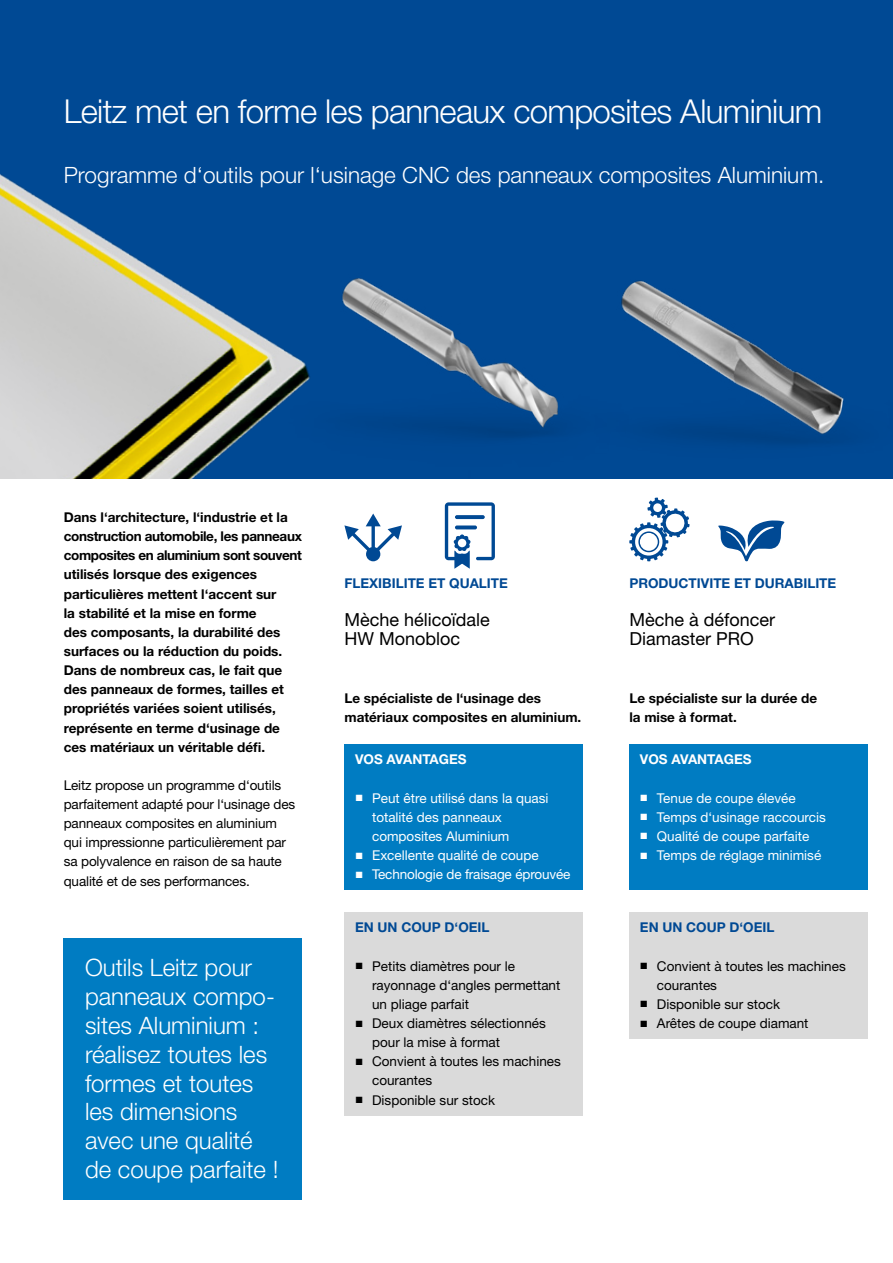
<style>
.page{position:relative;width:893px;height:1263px;background:#fff}
.page>*{position:absolute;margin:0;border:0;box-sizing:border-box;transform-origin:0 0}
.t1{font:300 33px "Helvetica Neue LT Pro";letter-spacing:-.02em;color:#fff}
.t2{font:300 24px/28.8px "Helvetica Neue LT Pro";color:#fff}
.t3{font:300 22.5px "Helvetica Neue LT Pro";color:#fff}
.t4{font:18px/19px "Helvetica Neue LT Pro";color:#000}
.t5{font:700 13.5px/19.2px "Helvetica Neue LT Pro";color:#000}
.t6{font:13.5px/19.2px "Helvetica Neue LT Pro";color:#000}
.t7{font:13.5px/19.2px "Helvetica Neue LT Pro";color:#fff}
.t8{font:700 13.5px "Helvetica Neue LT Pro";color:#004994}
.t9{font:700 13.5px "Helvetica Neue LT Pro";color:#fff}
.s1{font-family:"Arial"}
</style>
<div class="page">
<div style="left:0;top:0;width:893px;height:478px;background:#004994"></div>
<img style="left:367px;top:281px;width:101px;height:156px">
<img style="left:468px;top:280px;width:376px;height:164px">
<img style="left:0;top:174px;width:367px;height:304px">
<svg style="left:344px;top:513px;width:58px;height:48px"></svg>
<svg style="left:445px;top:502px;width:50px;height:67px"></svg>
<svg style="left:455px;top:525px;width:22px;height:4px"></svg>
<svg style="left:455px;top:515px;width:30px;height:4px"></svg>
<svg style="left:629px;top:497px;width:61px;height:64px"></svg>
<svg style="left:718px;top:520px;width:66px;height:41px"></svg>
<div style="left:64px;top:938px;width:238px;height:261px;background:#007cc2"></div>
<div style="left:344px;top:912px;width:239px;height:203px;background:#dadada"></div>
<div style="left:344px;top:744px;width:239px;height:146px;background:#007cc2"></div>
<div style="left:629px;top:912px;width:238px;height:127px;background:#dadada"></div>
<div style="left:629px;top:744px;width:238px;height:146px;background:#007cc2"></div>
<h1 class="t1" style="left:64px;top:91px;width:760px">Leitz met en forme les panneaux composites Aluminium</h1>
<h3 class="t3" style="left:64px;top:161px;width:762px">Programme d‘outils pour l‘usinage CNC des panneaux composites Aluminium.</h3>
<p class="t5" style="left:64px;top:507px;width:240px">Dans l‘architecture, l‘industrie et la construction automobile, les panneaux composites en aluminium sont souvent utilisés lorsque des exigences particulières mettent l‘accent sur<br>la stabilité et la mise en forme<br>des composants, la durabilité des surfaces ou la réduction du poids.<br>Dans de nombreux cas, le fait que des panneaux de formes, tailles et propriétés variées soient utilisés, représente en terme d‘usinage de ces matériaux un véritable défi.</p>
<p class="t6" style="left:64px;top:775px;width:233px">Leitz propose un programme d‘outils parfaitement adapté pour l‘usinage des panneaux composites en aluminium qui impressionne particulièrement par sa polyvalence en raison de sa haute qualité et de ses performances.</p>
<h2 class="t2" style="left:85px;top:953px;width:195px">Outils Leitz pour panneaux compo&shy;sites Aluminium : réalisez toutes les formes et toutes les dimensions avec une qualité de coupe parfaite !</h2>
<p class="t8" style="left:344px;top:575px;width:165px">FLEXIBILITE ET QUALITE</p>
<h3 class="t4" style="left:344px;top:610px;width:147px">Mèche hélicoïdale<br>HW Monobloc</h3>
<p class="t5" style="left:344px;top:688px;width:238px">Le spécialiste de l‘usinage des matériaux composites en aluminium.</p>
<p class="t9" style="left:355px;top:751px;width:113px">VOS AVANTAGES</p>
<p class="t7" style="left:372px;top:788px;width:178px;text-indent:-17px"><span class="s1">■</span> Peut être utilisé dans la quasi totalité des panneaux composites Aluminium</p>
<p class="t7" style="left:355px;top:845px;width:185px"><span class="s1">■</span> Excellente qualité de coupe</p>
<p class="t7" style="left:355px;top:865px;width:217px"><span class="s1">■</span> Technologie de fraisage éprouvée</p>
<p class="t8" style="left:355px;top:919px;width:136px">EN UN COUP D‘OEIL</p>
<p class="t6" style="left:372px;top:956px;width:190px;text-indent:-17px"><span class="s1">■</span> Petits diamètres pour le rayonnage d‘angles permettant un pliage parfait</p>
<p class="t6" style="left:372px;top:1013px;width:175px;text-indent:-17px"><span class="s1">■</span> Deux diamètres sélectionnés pour la mise à format</p>
<p class="t6" style="left:372px;top:1052px;width:190px;text-indent:-17px"><span class="s1">■</span> Convient à toutes les machines courantes</p>
<p class="t6" style="left:355px;top:1090px;width:142px"><span class="s1">■</span> Disponible sur stock</p>
<p class="t8" style="left:629px;top:575px;width:208px">PRODUCTIVITE ET DURABILITE</p>
<h3 class="t4" style="left:629px;top:610px;width:147px">Mèche à défoncer<br>Diamaster PRO</h3>
<p class="t5" style="left:629px;top:688px;width:189px">Le spécialiste sur la durée de la mise à format.</p>
<p class="t9" style="left:640px;top:751px;width:113px">VOS AVANTAGES</p>
<p class="t7" style="left:640px;top:788px;width:157px"><span class="s1">■</span> Tenue de coupe élevée</p>
<p class="t7" style="left:640px;top:807px;width:187px"><span class="s1">■</span> Temps d‘usinage raccourcis</p>
<p class="t7" style="left:640px;top:826px;width:171px"><span class="s1">■</span> Qualité de coupe parfaite</p>
<p class="t7" style="left:640px;top:845px;width:183px"><span class="s1">■</span> Temps de réglage minimisé</p>
<p class="t8" style="left:640px;top:919px;width:136px">EN UN COUP D‘OEIL</p>
<p class="t6" style="left:657px;top:956px;width:190px;text-indent:-17px"><span class="s1">■</span> Convient à toutes les machines courantes</p>
<p class="t6" style="left:640px;top:994px;width:142px"><span class="s1">■</span> Disponible sur stock</p>
<p class="t6" style="left:640px;top:1013px;width:170px"><span class="s1">■</span> Arêtes de coupe diamant</p>
</div>
